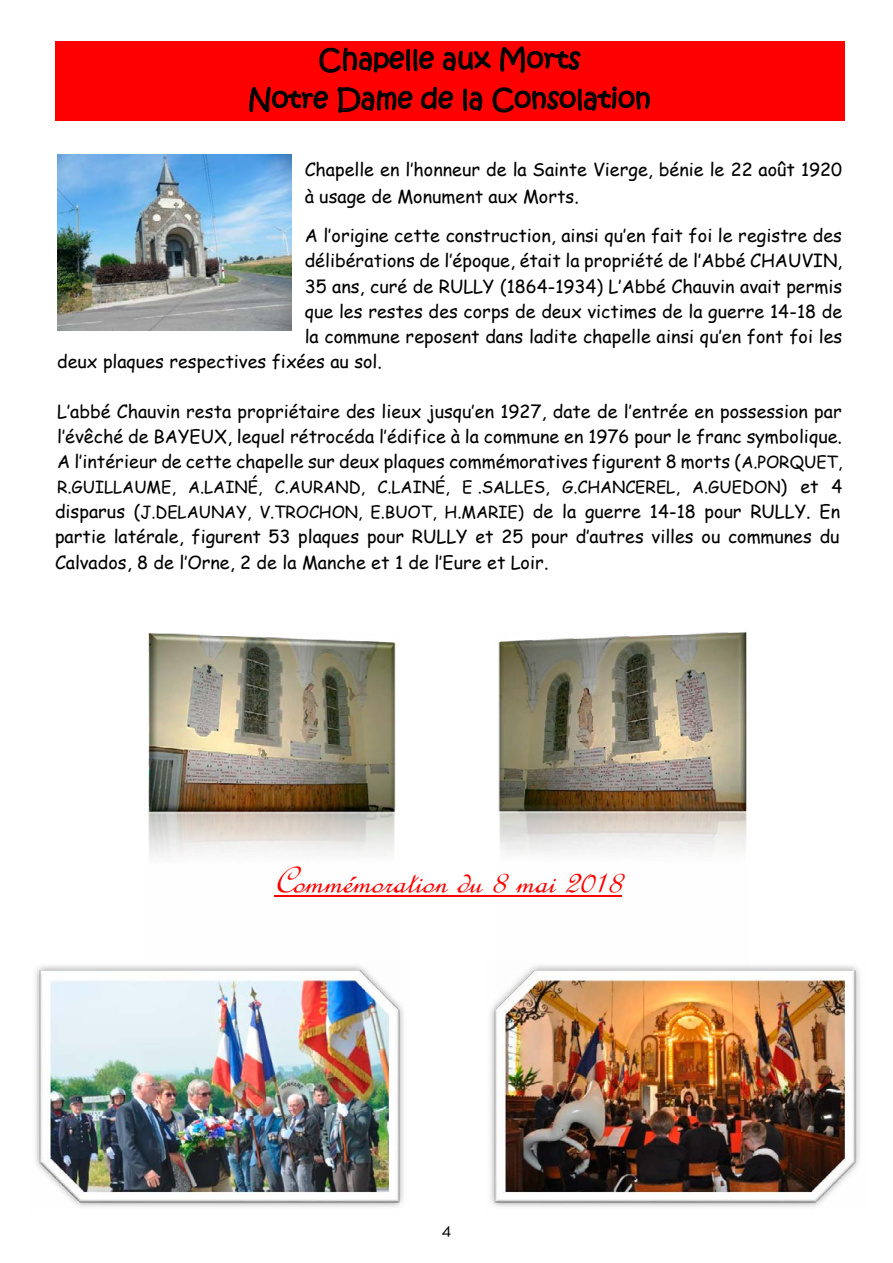
<style>
.page{position:relative;width:893px;height:1263px;background:#fff}
.page>*{position:absolute;margin:0;border:0;box-sizing:border-box;transform-origin:0 0}
.t1{font:italic 39px "French Script";color:#f00}
.t2{font:27px/39.6px "Kristen ITC";color:#000;text-align:center}
.t3{font:18px/25px "Comic Sans MS";color:#000;text-align:justify}
.t4{font:18px "Neutraface Text Book Alt";color:#000}
.t5{font:16.5px "Comic Sans MS";color:#000}
.s1{font-size:16.5px}
.s2{font-size:18px}
</style>
<div class="page">
<div style="left:55px;top:41px;width:789px;height:40px;background:#f00"></div>
<svg style="left:319px;top:47px;width:115px;height:26px"></svg>
<svg style="left:443px;top:50px;width:48px;height:21px"></svg>
<svg style="left:500px;top:46px;width:81px;height:27px"></svg>
<div style="left:55px;top:81px;width:789px;height:40px;background:#f00"></div>
<svg style="left:249px;top:87px;width:79px;height:25px"></svg>
<svg style="left:337px;top:86px;width:76px;height:27px"></svg>
<svg style="left:421px;top:86px;width:32px;height:24px"></svg>
<svg style="left:463px;top:88px;width:20px;height:23px"></svg>
<svg style="left:492px;top:86px;width:158px;height:27px"></svg>
<img style="left:57px;top:155px;width:234px;height:175px">
<img style="left:498px;top:632px;width:249px;height:265px">
<img style="left:148px;top:632px;width:248px;height:226px">
<hr style="left:274px;top:895px;width:347px;height:2px;background:#f00">
<img style="left:35px;top:965px;width:369px;height:242px">
<img style="left:490px;top:965px;width:370px;height:242px">
<h2 class="t2" style="left:248px;top:40px;width:404px">Chapelle aux Morts<br>Notre Dame de la Consolation</h2>
<p class="t3" style="left:305px;top:156px;width:539px;line-height:27px">Chapelle en l’honneur de la Sainte Vierge, bénie le 22 août 1920 à usage de Monument aux Morts.</p>
<p class="t3" style="left:305px;top:223px;width:539px">A l’origine cette construction, ainsi qu’en fait foi le registre des</p>
<p class="t3" style="left:305px;top:248px;width:539px">délibérations de l’époque, était la propriété de l’Abbé CHAUVIN,</p>
<p class="t3" style="left:305px;top:273px;width:539px">35 ans, curé de RULLY (1864-1934) L’Abbé Chauvin avait permis</p>
<p class="t3" style="left:305px;top:298px;width:539px">que les restes des corps de deux victimes de la guerre 14-18 de</p>
<p class="t3" style="left:305px;top:323px;width:539px">la commune reposent dans ladite chapelle ainsi qu’en font foi les</p>
<p class="t3" style="left:57px;top:348px;width:326px">deux plaques respectives fixées au sol.</p>
<p class="t3" style="left:57px;top:398px;width:787px">L’abbé Chauvin resta propriétaire des lieux jusqu’en 1927, date de l’entrée en possession par l’évêché de BAYEUX, lequel rétrocéda l’édifice à la commune en 1976 pour le franc symbolique.<br>A l’intérieur de cette chapelle sur deux plaques commémoratives figurent 8 morts (<span class="s1">A.PORQUET,</span></p>
<p class="t5" style="left:57px;top:475px;width:787px">R.GUILLAUME, A.LAINÉ, C.AURAND, C.LAINÉ, E .SALLES, G.CHANCEREL, A.GUEDON<span class="s2">) et 4</span></p>
<p class="t3" style="left:55px;top:498px;width:787px">disparus (<span class="s1">J.DELAUNAY, V.TROCHON, E.BUOT, H.MARIE)</span> de la guerre 14-18 pour RULLY. En partie latérale, figurent 53 plaques pour RULLY et 25 pour d’autres villes ou communes du Calvados, 8 de l’Orne, 2 de la Manche et 1 de l’Eure et Loir.</p>
<h1 class="t1" style="left:274px;top:856px;width:365px">Commémorationdu8mai2018</h1>
<p class="t4" style="left:442px;top:1217px;width:11px">4</p>
</div>
